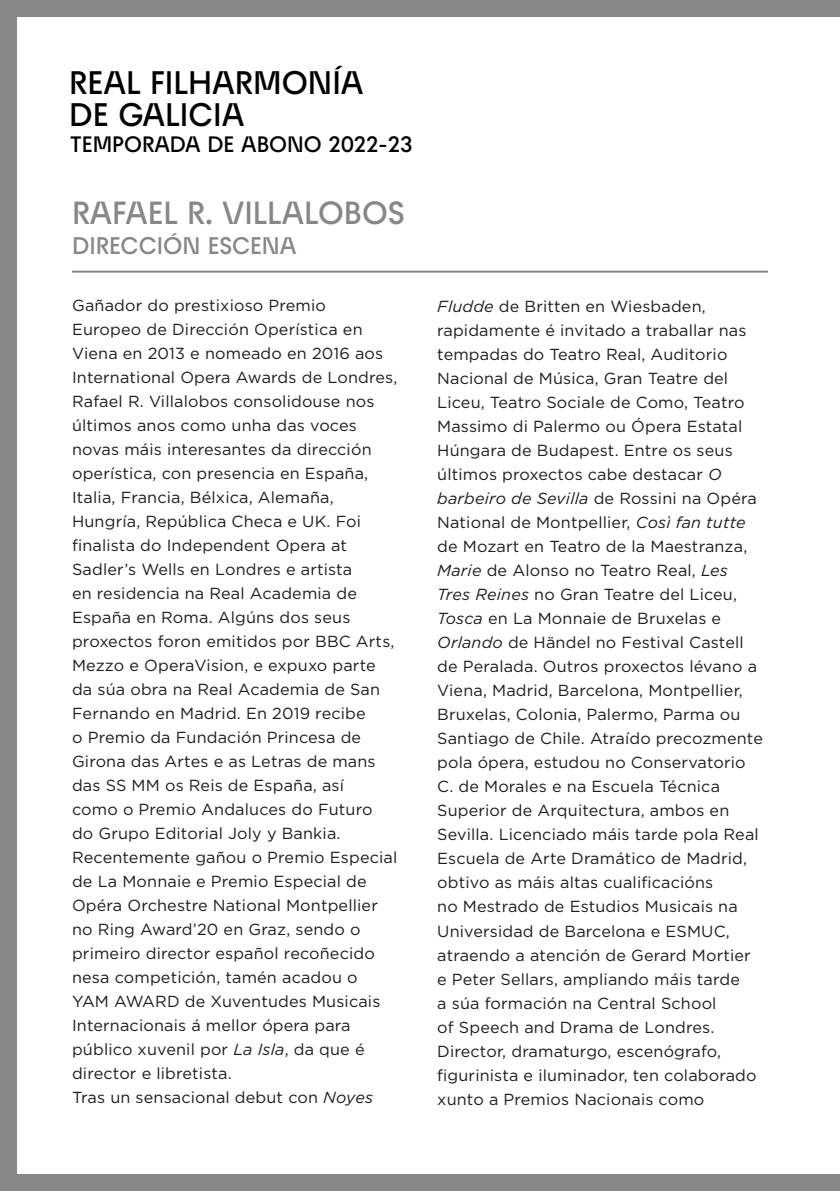
<style>
.page{position:relative;width:840px;height:1191px;background:#fff}
.page>*{position:absolute;margin:0;border:0;box-sizing:border-box;transform-origin:0 0}
.t1{font:600 32.6px/32px "Raptor V2 Premium";color:#000}
.t2{font:600 32px "Raptor V2 Premium";color:#878787}
.t3{font:600 24px "Raptor V2 Premium";color:#878787}
.t4{font:600 22.2px "Raptor V2 Premium";color:#000}
.t5{font:16px/24px "Gotham";letter-spacing:.01em;color:#1d1d1b}
.s1{font-style:italic}
</style>
<div class="page">
<div style="left:0;top:0;width:839px;height:1191px;background:#878787"></div>
<div style="left:17px;top:17px;width:822px;height:1157px;background:#fff"></div>
<hr style="left:72px;top:271px;width:695px;height:2px;background:#878787">
<h1 class="t1" style="left:69px;top:65px;width:296px">REAL FILHARMONÍA<br>DE GALICIA</h1>
<h3 class="t4" style="left:70px;top:128px;width:344px">TEMPORADA DE ABONO 2022-23</h3>
<h2 class="t2" style="left:72px;top:190px;width:334px">RAFAEL R. VILLALOBOS</h2>
<h3 class="t3" style="left:72px;top:229px;width:226px">DIRECCIÓN ESCENA</h3>
<p class="t5" style="left:72px;top:292px;width:326px">Gañador do prestixioso Premio Europeo de Dirección Operística en Viena en 2013 e nomeado en 2016 aos International Opera Awards de Londres, Rafael R. Villalobos consolidouse nos últimos anos como unha das voces novas máis interesantes da dirección operística, con presencia en España, Italia, Francia, Bélxica, Alemaña, Hungría, República Checa e UK. Foi finalista do Independent Opera at Sadler’s Wells en Londres e artista<br>en residencia na Real Academia de España en Roma. Algúns dos seus proxectos foron emitidos por BBC Arts, Mezzo e OperaVision, e expuxo parte da súa obra na Real Academia de San Fernando en Madrid. En 2019 recibe<br>o Premio da Fundación Princesa de Girona das Artes e as Letras de mans das SS MM os Reis de España, así<br>como o Premio Andaluces do Futuro do Grupo Editorial Joly y Bankia.<br>Recentemente gañou o Premio Especial de La Monnaie e Premio Especial de Opéra Orchestre National Montpellier no Ring Award’20 en Graz, sendo o primeiro director español recoñecido nesa competición, tamén acadou o YAM AWARD de Xuventudes Musicais Internacionais á mellor ópera para público xuvenil por <span class="s1">La Isla</span>, da que é director e libretista.<br>Tras un sensacional debut con <span class="s1">Noyes</span></p>
<p class="t5" style="left:437px;top:294px;width:327px"><span class="s1">Fludde</span> de Britten en Wiesbaden, rapidamente é invitado a traballar nas tempadas do Teatro Real, Auditorio Nacional de Música, Gran Teatre del Liceu, Teatro Sociale de Como, Teatro Massimo di Palermo ou Ópera Estatal Húngara de Budapest. Entre os seus últimos proxectos cabe destacar <span class="s1">O barbeiro de Sevilla</span> de Rossini na Opéra National de Montpellier, <span class="s1">Così fan tutte </span>de Mozart en Teatro de la Maestranza, <span class="s1">Marie</span> de Alonso no Teatro Real, <span class="s1">Les Tres Reines</span> no Gran Teatre del Liceu, <span class="s1">Tosca</span> en La Monnaie de Bruxelas e <span class="s1">Orlando</span> de Händel no Festival Castell de Peralada. Outros proxectos lévano a Viena, Madrid, Barcelona, Montpellier, Bruxelas, Colonia, Palermo, Parma ou Santiago de Chile. Atraído precozmente pola ópera, estudou no Conservatorio C. de Morales e na Escuela Técnica Superior de Arquitectura, ambos en Sevilla. Licenciado máis tarde pola Real Escuela de Arte Dramático de Madrid, obtivo as máis altas cualificacións<br>no Mestrado de Estudios Musicais na Universidad de Barcelona e ESMUC, atraendo a atención de Gerard Mortier e Peter Sellars, ampliando máis tarde<br>a súa formación na Central School<br>of Speech and Drama de Londres.<br>Director, dramaturgo, escenógrafo, figurinista e iluminador, ten colaborado xunto a Premios Nacionais como</p>
</div>
